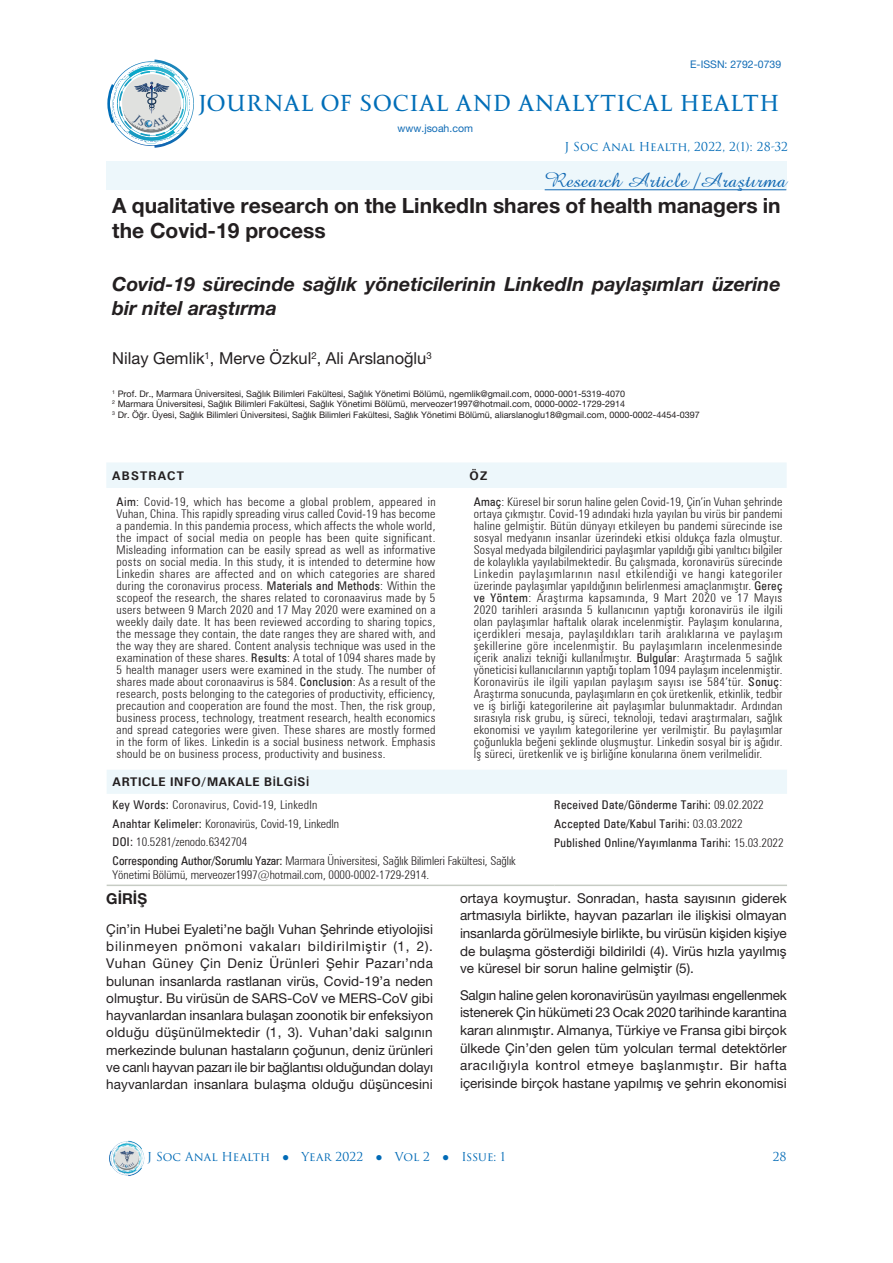
<style>
.page{position:relative;width:893px;height:1263px;background:#fff}
.page>*{position:absolute;margin:0;border:0;box-sizing:border-box;transform-origin:0 0}
.t1{font:26.25px "Transcend";color:#006eb8}
.t2{font:21px/25.2px "Helvetica Neue LT 75 Bd";color:#231f20}
.t3{font:21px "Amazone BT";color:#1168b3}
.t4{font:19.5px/23.4px "Helvetica Neue LT 76 Bd It";color:#231f20}
.t5{font:16.5px "Helvetica Neue LT 55 Rm";color:#231f20}
.t6{font:15px "Helvetica Neue LT 75 Bd";color:#231f20}
.t7{font:13.5px/17.2px "Helvetica Neue LT 55 Rm";color:#231f20;text-align:justify}
.t8{font:300 condensed 12px/12px "Zurich BT";color:#231f20;text-align:justify}
.t9{font:condensed 12px/18.9px "Zurich BT";letter-spacing:.03em;color:#231f20}
.t10{font:12px "Trajan Pro 3";color:#016ab6}
.t11{font:300 condensed 12px/22.6px "Zurich BT";letter-spacing:.03em;color:#231f20}
.t12{font:700 12px "Zurich BT";letter-spacing:.1em;color:#231f20}
.t13{font:10.5px "Helvetica Neue LT 55 Rm";color:#116cb6}
.t14{font:9px/10.8px "Helvetica Neue LT 55 Rm";color:#231f20}
.s1{font-weight:400}
.s2{font-weight:700;font-stretch:normal}
.s3{font-family:"Calibri";font-weight:700;font-stretch:normal}
.s4{font-weight:300}
.s5{font-family:"Sylfaen"}
</style>
<div class="page">
<img style="left:109px;top:1140px;width:36px;height:36px">
<div style="left:106px;top:162px;width:680px;height:28px;background:#edf7fb"></div>
<hr style="left:545px;top:189px;width:241px;height:1px;background:#1168b3">
<div style="left:106px;top:463px;width:681px;height:25px;background:#edf7fb"></div>
<div style="left:107px;top:770px;width:680px;height:24px;background:#edf7fb"></div>
<hr style="left:107px;top:884px;width:447px;height:2px;background:#c7ccc4">
<hr style="left:554px;top:884px;width:233px;height:2px;background:#c7ccc4">
<svg style="left:107px;top:60px;width:87px;height:88px"></svg>
<p class="t13" style="left:690px;top:58px;width:93px">E-ISSN: 2792-0739</p>
<h1 class="t1" style="left:198px;top:88px;width:583px">JOURNAL OF SOCIAL AND ANALYTICAL HEALTH</h1>
<p class="t13" style="left:398px;top:121px;width:77px">www.jsoah.com</p>
<p class="t10" style="left:564px;top:139px;width:225px">J Soc Anal Health, 2022, 2(1): 28-32</p>
<h2 class="t3" style="left:545px;top:168px;width:243px">Research Article /Araştırma</h2>
<h2 class="t2" style="left:112px;top:192px;width:670px">A qualitative research on the LinkedIn shares of health managers in the Covid-19 process</h2>
<h3 class="t4" style="left:112px;top:272px;width:670px">Covid-19 sürecinde sağlık yöneticilerinin LinkedIn paylaşımları üzerine bir nitel araştırma</h3>
<h3 class="t5" style="left:112px;top:348px;width:321px">Nilay Gemlik<sup>1</sup>, Merve Özkul<sup>2</sup>, Ali Arslanoğlu<sup>3</sup></h3>
<p class="t14" style="left:112px;top:388px;width:589px"><sup>1</sup> Prof. Dr., Marmara Üniversitesi, Sağlık Bilimleri Fakültesi, Sağlık Yönetimi Bölümü, ngemlik@gmail.com, 0000-0001-5319-4070<br><sup>2</sup> Marmara Üniversitesi, Sağlık Bilimleri Fakültesi, Sağlık Yönetimi Bölümü, merveozer1997@hotmail.com, 0000-0002-1729-2914<br><sup>3</sup> Dr. Öğr. Üyesi, Sağlık Bilimleri Üniversitesi, Sağlık Bilimleri Fakültesi, Sağlık Yönetimi Bölümü, aliarslanoglu18@gmail.com, 0000-0002-4454-0397</p>
<p class="t12" style="left:112px;top:468px;width:73px">ABSTRACT</p>
<p class="t12" style="left:469px;top:468px;width:19px">ÖZ</p>
<p class="t8" style="left:117px;top:495px;width:320px"><span class="s1">Aim</span>: Covid-19, which has become a global problem, appeared in Vuhan, China. This rapidly spreading virus called Covid-19 has become a pandemia. In this pandemia process, which affects the whole world, the impact of social media on people has been quite significant.<br>Misleading information can be easily spread as well as informative posts on social media. In this study, it is intended to determine how Linkedin shares are affected and on which categories are shared during the coronavirus process. <span class="s1">Materials and Methods</span>: Within the scopeof the research, the shares related to coronaavirus made by 5 users between 9 March 2020 and 17 May 2020 were examined on a weekly daily date. It has been reviewed according to sharing topics, the message they contain, the date ranges they are shared with, and the way they are shared. Content analysis technique was used in the examination of these shares. <span class="s1">Results</span>: A total of 1094 shares made by 5 health manager users were examined in the study. The number of shares made about coronaavirus is 584. <span class="s1">Conclusion</span>: As a result of the research, posts belonging to the categories of productivity, efficiency, precaution and cooperation are found the most. Then, the risk group, business process, technology, treatment research, health economics and spread categories were given. These shares are mostly formed in the form of likes. Linkedin is a social business network. Emphasis should be on business process, productivity and business.</p>
<p class="t8" style="left:474px;top:495px;width:310px"><span class="s1">Amaç</span>: Küresel bir sorun haline gelen Covid-19, Çin’in Vuhan şehrinde ortaya çıkmıştır. Covid-19 adındaki hızla yayılan bu virüs bir pandemi haline gelmiştir. Bütün dünyayı etkileyen bu pandemi sürecinde ise sosyal medyanın insanlar üzerindeki etkisi oldukça fazla olmuştur.<br>Sosyal medyada bilgilendirici paylaşımlar yapıldığı gibi yanıltıcı bilgiler de kolaylıkla yayılabilmektedir. Bu çalışmada, koronavirüs sürecinde Linkedin paylaşımlarının nasıl etkilendiği ve hangi kategoriler üzerinde paylaşımlar yapıldığının belirlenmesi amaçlanmıştır. <span class="s1">Gereç ve Yöntem</span>: Araştırma kapsamında, 9 Mart 2020 ve 17 Mayıs 2020 tarihleri arasında 5 kullanıcının yaptığı koronavirüs ile ilgili olan paylaşımlar haftalık olarak incelenmiştir. Paylaşım konularına, içerdikleri mesaja, paylaşıldıkları tarih aralıklarına ve paylaşım şekillerine göre incelenmiştir. Bu paylaşımların incelenmesinde içerik analizi tekniği kullanılmıştır. <span class="s1">Bulgular</span>: Araştırmada 5 sağlık yöneticisi kullanıcılarının yaptığı toplam 1094 paylaşım incelenmiştir.<br>Koronavirüs ile ilgili yapılan paylaşım sayısı ise 584’tür. <span class="s1">Sonuç</span>:<br>Araştırma sonucunda, paylaşımların en çok üretkenlik, etkinlik, tedbir ve iş birliği kategorilerine ait paylaşımlar bulunmaktadır. Ardından sırasıyla risk grubu, iş süreci, teknoloji, tedavi araştırmaları, sağlık ekonomisi ve yayılım kategorilerine yer verilmiştir. Bu paylaşımlar çoğunlukla beğeni şeklinde oluşmuştur. Linkedin sosyal bir iş ağıdır.<br>İş süreci, üretkenlik ve iş birliğine konularına önem verilmelidir.</p>
<p class="t11" style="left:113px;top:771px;width:206px"><span class="s2">ARTICLE INFO/MAKALE B</span><span class="s3">İ</span><span class="s2">LG</span><span class="s3">İ</span><span class="s2">S</span><span class="s3">İ<br></span><span class="s1">Key Words:</span> Coronavirus, Covid-19, LinkedIn</p>
<p class="t8" style="left:113px;top:814px;width:405px;line-height:18.6px;text-align:left"><span class="s1">Anahtar Kelimeler:</span> Koronavirüs, Covid-19, LinkedIn<br><span class="s1">DOI:</span> 10.5281/zenodo.6342704<br><span class="s1">Corresponding Author/Sorumlu Yazar:</span> Marmara Üniversitesi, Sağlık Bilimleri Fakültesi, Sağlık</p>
<p class="t8" style="left:113px;top:869px;width:318px">Yönetimi Bölümü, merveozer1997@hotmail.com, 0000-0002-1729-2914.</p>
<p class="t9" style="left:554px;top:795px;width:231px">Received Date/Gönderme Tarihi: <span class="s4">09.02.2022<br></span>Accepted Date/Kabul Tarihi: <span class="s4">03.03.2022<br></span>Published Online/Yayımlanma Tarihi: <span class="s4">15.03.2022</span></p>
<p class="t6" style="left:106px;top:889px;width:42px">GIRIŞ</p>
<p class="t7" style="left:106px;top:920px;width:328px">Çin’in Hubei Eyaleti’ne bağlı Vuhan Şehrinde etiyolojisi bilinmeyen pnömoni vakaları bildirilmiştir (1, 2).<br>Vuhan Güney Çin Deniz Ürünleri Şehir Pazarı’nda bulunan insanlarda rastlanan virüs, Covid-19’a neden olmuştur. Bu virüsün de SARS-CoV ve MERS-CoV gibi hayvanlardan insanlara bulaşan zoonotik bir enfeksiyon olduğu düşünülmektedir (1, 3). Vuhan’daki salgının merkezinde bulunan hastaların çoğunun, deniz ürünleri ve canlı hayvan pazarı ile bir bağlantısı olduğundan dolayı hayvanlardan insanlara bulaşma olduğu düşüncesini</p>
<p class="t7" style="left:460px;top:888px;width:328px;line-height:17.7px">ortaya koymuştur. Sonradan, hasta sayısının giderek artmasıyla birlikte, hayvan pazarları ile ilişkisi olmayan insanlarda görülmesiyle birlikte, bu virüsün kişiden kişiye de bulaşma gösterdiği bildirildi (4). Virüs hızla yayılmış ve küresel bir sorun haline gelmiştir (5).</p>
<p class="t7" style="left:460px;top:985px;width:328px;line-height:17.7px">Salgın haline gelen koronavirüsün yayılması engellenmek istenerek Çin hükümeti 23 Ocak 2020 tarihinde karantina kararı alınmıştır. Almanya, Türkiye ve Fransa gibi birçok ülkede Çin’den gelen tüm yolcuları termal detektörler aracılığıyla kontrol etmeye başlanmıştır. Bir hafta içerisinde birçok hastane yapılmış ve şehrin ekonomisi</p>
<p class="t10" style="left:147px;top:1149px;width:360px">J Soc Anal Health <span class="s5">●</span> Year 2022 <span class="s5">●</span> Vol 2 <span class="s5">●</span> Issue: 1</p>
<p class="t10" style="left:773px;top:1149px;width:16px">28</p>
</div>
